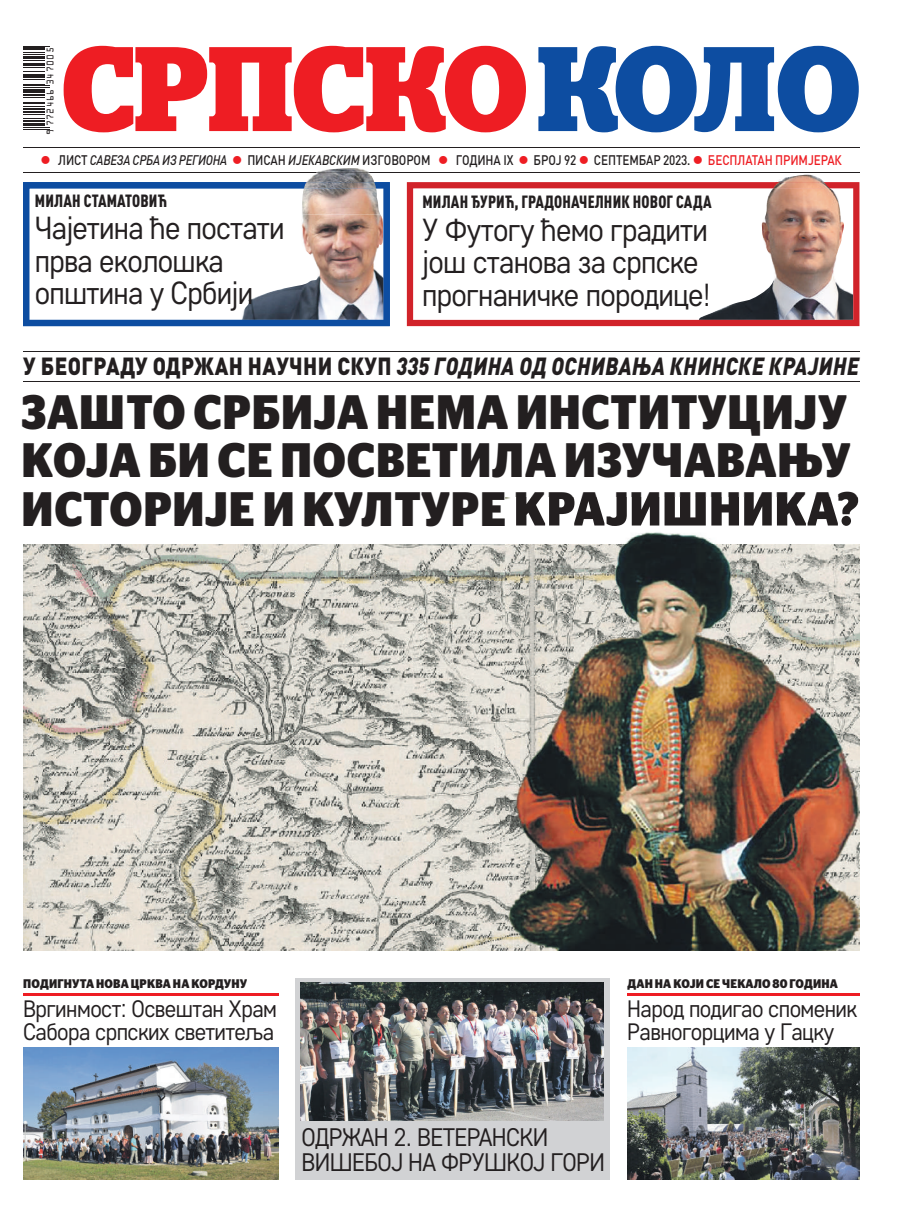
<style>
.page{position:relative;width:902px;height:1226px;background:#fff}
.page>*{position:absolute;margin:0;border:0;box-sizing:border-box;transform-origin:0 0}
.t1{font:700 119.88px "Stag LC";color:#ee1d23;scale:.93 1}
.t2{font:700 48.25px/48.2px "Stag Sans LC";letter-spacing:.02em;color:#231f20;scale:.9 1}
.t3{font:31.88px/32.5px "Core Sans D35";letter-spacing:-.025em;color:#231f20;scale:.95 1}
.t4{font:25.38px/25.4px "Core Sans D35";letter-spacing:-.025em;color:#231f20;scale:.95 1}
.t5{font:italic 900 24.5px "DIN Pro";letter-spacing:.02em;color:#231f20;scale:.85 1}
.t6{font:23.75px/23.8px "Core Sans D35";letter-spacing:-.025em;color:#231f20;scale:.95 1}
.t7{font:900 condensed 17.5px "DIN Pro";letter-spacing:.01em;color:#231f20;scale:.95 1}
.t8{font:500 13.75px "DIN Pro";letter-spacing:-.01em;color:#231f20;scale:.85 1}
.t9{font:italic 500 13.75px "DIN Pro";letter-spacing:-.02em;color:#231f20;scale:.85 1}
.t10{font:500 13.75px "DIN Pro";letter-spacing:-.01em;color:#ee1d23;scale:.85 1}
.t11{font:700 12.5px "Stag Sans LC";letter-spacing:.02em;color:#231f20;scale:.89 1}
.t12{font:10.5px "OCR Aby BT";letter-spacing:.06em;color:#231f20;scale:.89 1}
.s1{color:#0d4da1}
.s2{font-style:italic}
.s3{font-style:normal}
</style>
<div class="page">
<hr style="left:23px;top:172px;width:836px;height:1px;background:#231f20">
<svg style="left:23px;top:94px;width:26px;height:36px"></svg>
<hr style="left:23px;top:89px;width:22px;height:4px;background:#231f20">
<svg style="left:23px;top:67px;width:26px;height:21px"></svg>
<hr style="left:23px;top:63px;width:22px;height:2px;background:#231f20">
<svg style="left:23px;top:46px;width:26px;height:15px"></svg>
<hr style="left:23px;top:147px;width:836px;height:1px;background:#231f20">
<svg style="left:407px;top:182px;width:452px;height:144px"></svg>
<svg style="left:23px;top:182px;width:367px;height:144px"></svg>
<div style="left:296px;top:978px;width:314px;height:202px;background:#d1d2d4"></div>
<img style="left:23px;top:544px;width:836px;height:406px">
<img style="left:23px;top:1047px;width:255px;height:133px">
<hr style="left:23px;top:993px;width:255px;height:3px;background:#ee1d23">
<hr style="left:627px;top:993px;width:232px;height:3px;background:#ee1d23">
<img style="left:625px;top:498px;width:234px;height:46px">
<img style="left:815px;top:950px;width:44px;height:1px">
<img style="left:506px;top:950px;width:310px;height:1px">
<img style="left:506px;top:498px;width:352px;height:28px">
<hr style="left:23px;top:382px;width:836px;height:1px;background:#231f20">
<hr style="left:23px;top:351px;width:836px;height:1px;background:#231f20">
<img style="left:300px;top:983px;width:303px;height:137px">
<img style="left:627px;top:1047px;width:232px;height:133px">
<img style="left:762px;top:175px;width:82px;height:56px">
<img style="left:772px;top:182px;width:58px;height:6px">
<img style="left:312px;top:168px;width:57px;height:9px">
<img style="left:317px;top:172px;width:52px;height:1px">
<img style="left:301px;top:188px;width:79px;height:27px">
<img style="left:304px;top:182px;width:72px;height:6px">
<h1 class="t1" style="left:62px;top:-2px;width:859px">СРПСКО<span class="s1">КОЛО</span></h1>
<p class="t8" style="left:247px;top:149px;width:217px">ПИСАН <span class="s2">ИЈЕКАВСКИМ</span> ИЗГОВОРОМ</p>
<p class="t8" style="left:456px;top:149px;width:69px">ГОДИНА IX</p>
<p class="t8" style="left:533px;top:149px;width:52px">БРОЈ 92</p>
<p class="t8" style="left:594px;top:149px;width:115px">СЕПТЕМБАР 2023.</p>
<p class="t10" style="left:708px;top:149px;width:159px">БЕСПЛАТАН ПРИМЈЕРАК</p>
<p class="t7" style="left:422px;top:189px;width:306px">МИЛАН ЂУРИЋ, ГРАДОНАЧЕЛНИК НОВОГ САДА</p>
<p class="t3" style="left:422px;top:213px;width:305px">У Футогу ћемо градити још станова за српске прогнаничке породице!</p>
<p class="t12" style="left:44px;top:135px;width:100px;rotate:-90deg">9 772466 347005</p>
<p class="t9" style="left:58px;top:149px;width:200px"><span class="s3">ЛИСТ</span> САВЕЗА СРБА ИЗ РЕГИОНА</p>
<p class="t7" style="left:35px;top:187px;width:140px">МИЛАН СТАМАТОВИЋ</p>
<p class="t3" style="left:35px;top:211px;width:264px">Чајетина ће постати прва еколошка општина у Србији</p>
<p class="t5" style="left:23px;top:345px;width:985px"><span class="s3">У БЕОГРАДУ ОДРЖАН НАУЧНИ СКУП</span> 335 ГОДИНА ОД ОСНИВАЊА КНИНСКЕ КРАЈИНЕ</p>
<h2 class="t2" style="left:22px;top:384px;width:932px">ЗАШТО СРБИЈА НЕМА ИНСТИТУЦИЈУ<br>КОЈА БИ СЕ ПОСВЕТИЛА ИЗУЧАВАЊУ<br>ИСТОРИЈЕ И КУЛТУРЕ КРАЈИШНИКА?</h2>
<p class="t11" style="left:23px;top:974px;width:253px">ПОДИГНУТА НОВА ЦРКВА НА КОРДУНУ</p>
<p class="t11" style="left:627px;top:974px;width:238px">ДАН НА КОЈИ СЕ ЧЕКАЛО 80 ГОДИНА</p>
<p class="t6" style="left:23px;top:996px;width:269px">Вргинмост: Освештан Храм<br>Сабора српских светитеља</p>
<p class="t6" style="left:627px;top:996px;width:243px">Народ подигао споменик<br>Равногорцима у Гацку</p>
<p class="t4" style="left:302px;top:1123px;width:321px">ОДРЖАН 2. ВЕТЕРАНСКИ<br>ВИШЕБОЈ НА ФРУШКОЈ ГОРИ</p>
</div>
